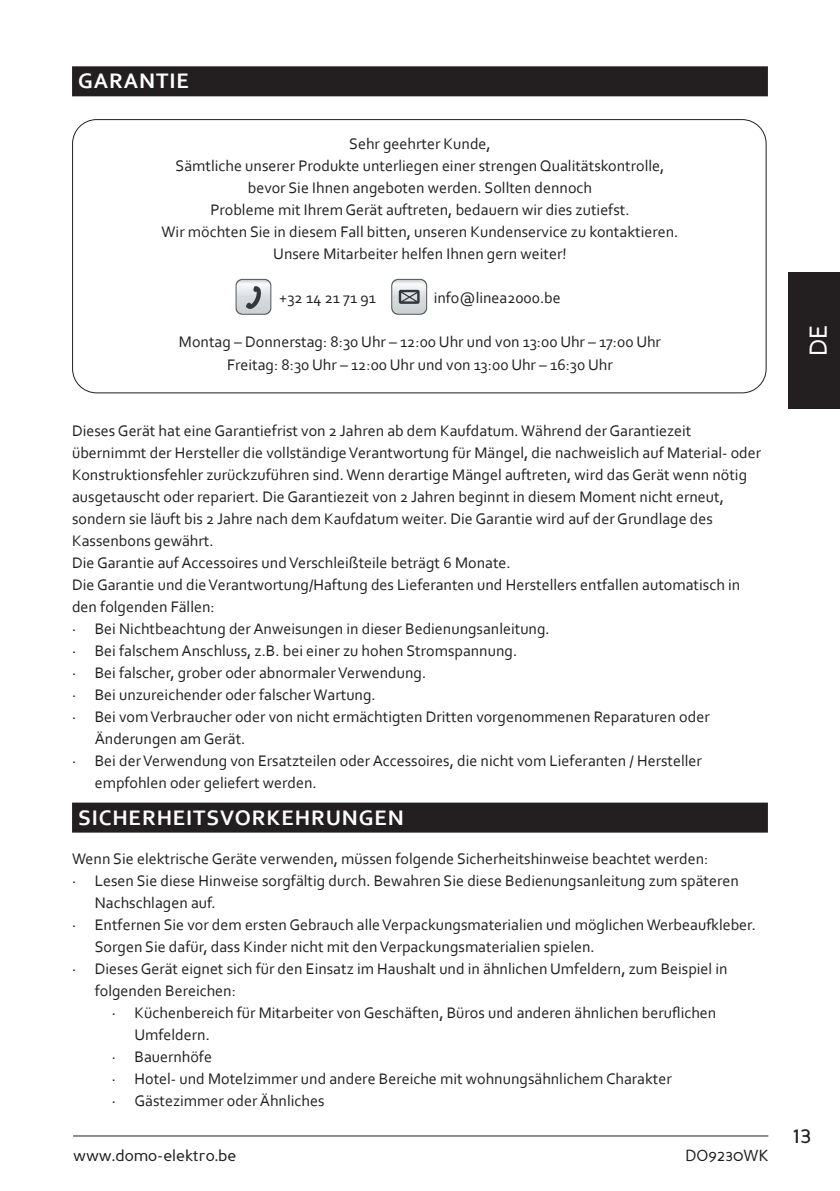
<style>
.page{position:relative;width:840px;height:1191px;background:#fff}
.page>*{position:absolute;margin:0;border:0;box-sizing:border-box;transform-origin:0 0}
.t1{font:26px "Corbel";color:#fff}
.t2{font:24px "Perspective Sans";color:#231f20}
.t3{font:700 22px "Corbel";letter-spacing:.04em;color:#fff}
.t4{font:16px/22px "Corbel";color:#231f20;text-align:center}
.t5{font:16px "Perspective Sans";color:#231f20}
</style>
<div class="page">
<hr style="left:73px;top:1135px;width:694px;height:1px;background:#231f20">
<div style="left:788px;top:272px;width:51px;height:136px;background:#231f20"></div>
<div style="left:72px;top:66px;width:695px;height:30px;background:#231f20"></div>
<div style="left:72px;top:802px;width:695px;height:30px;background:#231f20"></div>
<svg style="left:235px;top:279px;width:36px;height:36px"></svg>
<svg style="left:236px;top:279px;width:35px;height:35px"></svg>
<svg style="left:236px;top:280px;width:34px;height:34px"></svg>
<svg style="left:391px;top:279px;width:36px;height:36px"></svg>
<svg style="left:391px;top:279px;width:35px;height:35px"></svg>
<svg style="left:392px;top:280px;width:34px;height:34px"></svg>
<h3 class="t3" style="left:78px;top:67px;width:112px">GARANTIE</h3>
<p class="t4" style="left:161px;top:133px;width:518px">Sehr geehrter Kunde,<br>Sämtliche unserer Produkte unterliegen einer strengen Qualitätskontrolle, bevor Sie Ihnen angeboten werden. Sollten dennoch<br>Probleme mit Ihrem Gerät auftreten, bedauern wir dies zutiefst.<br>Wir möchten Sie in diesem Fall bitten, unseren Kundenservice zu kontaktieren.<br>Unsere Mitarbeiter helfen Ihnen gern weiter!</p>
<p class="t4" style="left:279px;top:287px;width:98px">+32 14 21 71 91</p>
<p class="t4" style="left:433px;top:287px;width:128px">info@linea2000.be</p>
<p class="t4" style="left:179px;top:331px;width:483px">Montag – Donnerstag: 8:30 Uhr – 12:00 Uhr und von 13:00 Uhr – 17:00 Uhr<br>Freitag: 8:30 Uhr – 12:00 Uhr und von 13:00 Uhr – 16:30 Uhr</p>
<p class="t4" style="left:72px;top:419px;width:620px">Dieses Gerät hat eine Garantiefrist von 2 Jahren ab dem Kaufdatum. Während der Garantiezeit</p>
<p class="t4" style="left:72px;top:441px;width:690px">übernimmt der Hersteller die vollständige Verantwortung für Mängel, die nachweislich auf Material- oder</p>
<p class="t4" style="left:72px;top:463px;width:676px">Konstruktionsfehler zurückzuführen sind. Wenn derartige Mängel auftreten, wird das Gerät wenn nötig</p>
<p class="t4" style="left:72px;top:485px;width:653px">ausgetauscht oder repariert. Die Garantiezeit von 2 Jahren beginnt in diesem Moment nicht erneut,</p>
<p class="t4" style="left:72px;top:507px;width:642px">sondern sie läuft bis 2 Jahre nach dem Kaufdatum weiter. Die Garantie wird auf der Grundlage des</p>
<p class="t4" style="left:72px;top:529px;width:143px">Kassenbons gewährt.</p>
<p class="t4" style="left:72px;top:551px;width:440px">Die Garantie auf Accessoires und Verschleißteile beträgt 6 Monate.</p>
<p class="t4" style="left:72px;top:573px;width:669px">Die Garantie und die Verantwortung/Haftung des Lieferanten und Herstellers entfallen automatisch in</p>
<p class="t4" style="left:72px;top:595px;width:144px">den folgenden Fällen:</p>
<p class="t4" style="left:72px;top:617px;width:479px">· Bei Nichtbeachtung der Anweisungen in dieser Bedienungsanleitung.</p>
<p class="t4" style="left:72px;top:639px;width:446px">· Bei falschem Anschluss, z.B. bei einer zu hohen Stromspannung.</p>
<p class="t4" style="left:72px;top:661px;width:355px">· Bei falscher, grober oder abnormaler Verwendung.</p>
<p class="t4" style="left:72px;top:683px;width:305px">· Bei unzureichender oder falscher Wartung.</p>
<p class="t4" style="left:72px;top:705px;width:638px">· Bei vom Verbraucher oder von nicht ermächtigten Dritten vorgenommenen Reparaturen oder</p>
<p class="t4" style="left:95px;top:727px;width:152px">Änderungen am Gerät.</p>
<p class="t4" style="left:72px;top:749px;width:631px">· Bei der Verwendung von Ersatzteilen oder Accessoires, die nicht vom Lieferanten / Hersteller</p>
<p class="t4" style="left:95px;top:771px;width:223px">empfohlen oder geliefert werden.</p>
<h3 class="t3" style="left:78px;top:803px;width:327px">SICHERHEITSVORKEHRUNGEN</h3>
<p class="t4" style="left:72px;top:847px;width:637px">Wenn Sie elektrische Geräte verwenden, müssen folgende Sicherheitshinweise beachtet werden:</p>
<p class="t4" style="left:72px;top:869px;width:668px">· Lesen Sie diese Hinweise sorgfältig durch. Bewahren Sie diese Bedienungsanleitung zum späteren</p>
<p class="t4" style="left:95px;top:891px;width:122px">Nachschlagen auf.</p>
<p class="t4" style="left:72px;top:913px;width:685px">· Entfernen Sie vor dem ersten Gebrauch alle Verpackungsmaterialien und möglichen Werbeaufkleber.</p>
<p class="t4" style="left:95px;top:935px;width:501px">Sorgen Sie dafür, dass Kinder nicht mit den Verpackungsmaterialien spielen.</p>
<p class="t4" style="left:72px;top:957px;width:656px">· Dieses Gerät eignet sich für den Einsatz im Haushalt und in ähnlichen Umfeldern, zum Beispiel in</p>
<p class="t4" style="left:95px;top:979px;width:143px">folgenden Bereichen:</p>
<p class="t4" style="left:112px;top:1001px;width:605px">· Küchenbereich für Mitarbeiter von Geschäften, Büros und anderen ähnlichen beruflichen</p>
<p class="t4" style="left:134px;top:1023px;width:77px">Umfeldern.</p>
<p class="t4" style="left:112px;top:1045px;width:102px">· Bauernhöfe</p>
<p class="t4" style="left:112px;top:1067px;width:561px">· Hotel- und Motelzimmer und andere Bereiche mit wohnungsähnlichem Charakter</p>
<p class="t4" style="left:112px;top:1089px;width:214px">· Gästezimmer oder Ähnliches</p>
<p class="t5" style="left:73px;top:1146px;width:165px">www.domo-elektro.be</p>
<p class="t5" style="left:685px;top:1146px;width:84px">DO9230WK</p>
<h1 class="t1" style="left:801px;top:356px;width:33px;rotate:-90deg">DE</h1>
<h2 class="t2" style="left:792px;top:1120px;width:20px">13</h2>
</div>
